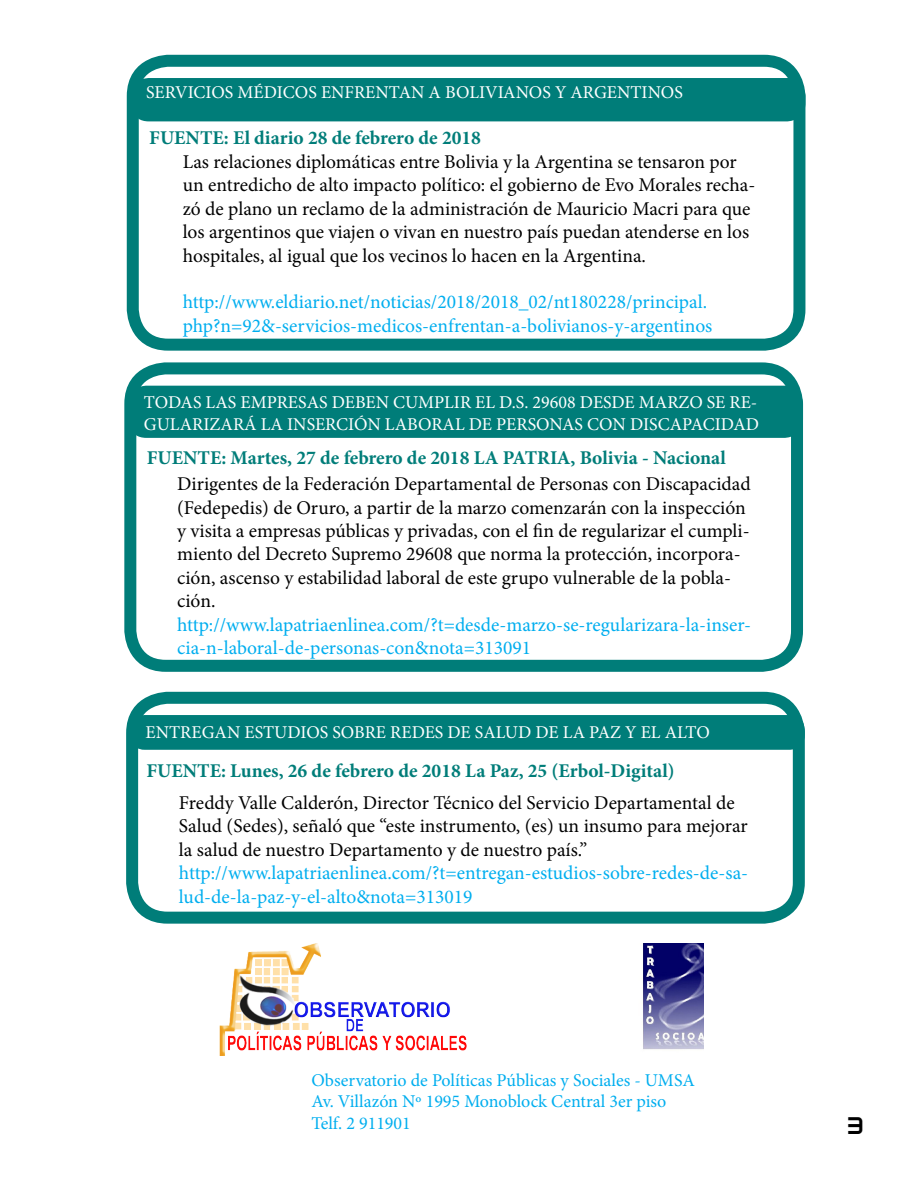
<style>
.page{position:relative;width:918px;height:1188px;background:#fff}
.page>*{position:absolute;margin:0;border:0;box-sizing:border-box;transform-origin:0 0}
.t1{font:24px "Audiowide";color:#000}
.t2{font:19.5px/23.4px "Minion Pro";color:#000}
.t3{font:19.5px/23.4px "Minion Pro";color:#00aeef}
.t4{font:700 19.5px "Minion Pro";color:#007d79}
.t5{font:18px/21.6px "Minion Pro";color:#fff}
.t6{font:18px "Minion Pro";color:#00aeef}
</style>
<div class="page">
<div style="left:127px;top:55px;width:678px;height:296px;border:12px solid #007d79;border-radius:35px"></div>
<div style="left:124px;top:362px;width:679px;height:310px;border:12px solid #007d79;border-radius:35px"></div>
<div style="left:126px;top:692px;width:679px;height:232px;border:12px solid #007d79;border-radius:35px"></div>
<div style="left:130px;top:78px;width:675px;height:43px;background:#007d79;border-radius:18px"></div>
<div style="left:128px;top:386px;width:675px;height:52px;background:#007d79;border-radius:18px"></div>
<div style="left:130px;top:715px;width:675px;height:35px;background:#007d79;border-radius:15px"></div>
<img style="left:219px;top:944px;width:248px;height:111px">
<img style="left:643px;top:944px;width:61px;height:106px">
<p class="t5" style="left:146px;top:81px;width:538px">SERVICIOS MÉDICOS ENFRENTAN A BOLIVIANOS Y ARGENTINOS</p>
<p class="t4" style="left:149px;top:124px;width:333px">FUENTE: El diario 28 de febrero de 2018</p>
<p class="t2" style="left:183px;top:150px;width:574px">Las relaciones diplomáticas entre Bolivia y la Argentina se tensaron por un entredicho de alto impacto político: el gobierno de Evo Morales recha&shy;zó de plano un reclamo de la administración de Mauricio Macri para que los argentinos que viajen o vivan en nuestro país puedan atenderse en los hospitales, al igual que los vecinos lo hacen en la Argentina.</p>
<p class="t3" style="left:183px;top:290px;width:531px">http://www.eldiario.net/noticias/2018/2018_02/nt180228/principal. php?n=92&amp;-servicios-medicos-enfrentan-a-bolivianos-y-argentinos</p>
<p class="t5" style="left:144px;top:392px;width:617px">TODAS LAS EMPRESAS DEBEN CUMPLIR EL D.S. 29608 DESDE MARZO SE RE-<br>GULARIZARÁ LA INSERCIÓN LABORAL DE PERSONAS CON DISCAPACIDAD</p>
<p class="t4" style="left:147px;top:444px;width:581px">FUENTE: Martes, 27 de febrero de 2018 LA PATRIA, Bolivia - Nacional</p>
<p class="t2" style="left:177px;top:472px;width:575px">Dirigentes de la Federación Departamental de Personas con Discapacidad (Fedepedis) de Oruro, a partir de la marzo comenzarán con la inspección y visita a empresas públicas y privadas, con el fin de regularizar el cumpli&shy;miento del Decreto Supremo 29608 que norma la protección, incorpora&shy;ción, ascenso y estabilidad laboral de este grupo vulnerable de la pobla&shy;ción.</p>
<p class="t3" style="left:177px;top:613px;width:576px">http://www.lapatriaenlinea.com/?t=desde-marzo-se-regularizara-la-inser&shy;cia-n-laboral-de-personas-con&amp;nota=313091</p>
<p class="t5" style="left:146px;top:721px;width:566px">ENTREGAN ESTUDIOS SOBRE REDES DE SALUD DE LA PAZ Y EL ALTO</p>
<p class="t4" style="left:147px;top:757px;width:530px">FUENTE: Lunes, 26 de febrero de 2018 La Paz, 25 (Erbol-Digital)</p>
<p class="t2" style="left:179px;top:791px;width:570px">Freddy Valle Calderón, Director Técnico del Servicio Departamental de<br>Salud (Sedes), señaló que “este instrumento, (es) un insumo para mejorar la salud de nuestro Departamento y de nuestro país.”</p>
<p class="t3" style="left:179px;top:861px;width:571px">http://www.lapatriaenlinea.com/?t=entregan-estudios-sobre-redes-de-sa&shy;lud-de-la-paz-y-el-alto&amp;nota=313019</p>
<p class="t6" style="left:311px;top:1068px;width:385px">Observatorio de Políticas Públicas y Sociales - UMSA</p>
<p class="t6" style="left:311px;top:1089px;width:356px">Av. Villazón Nº 1995 Monoblock Central 3er piso</p>
<p class="t6" style="left:311px;top:1111px;width:101px">Telf. 2 911901</p>
<p class="t1" style="left:847px;top:1110px;width:19px">3</p>
</div>
